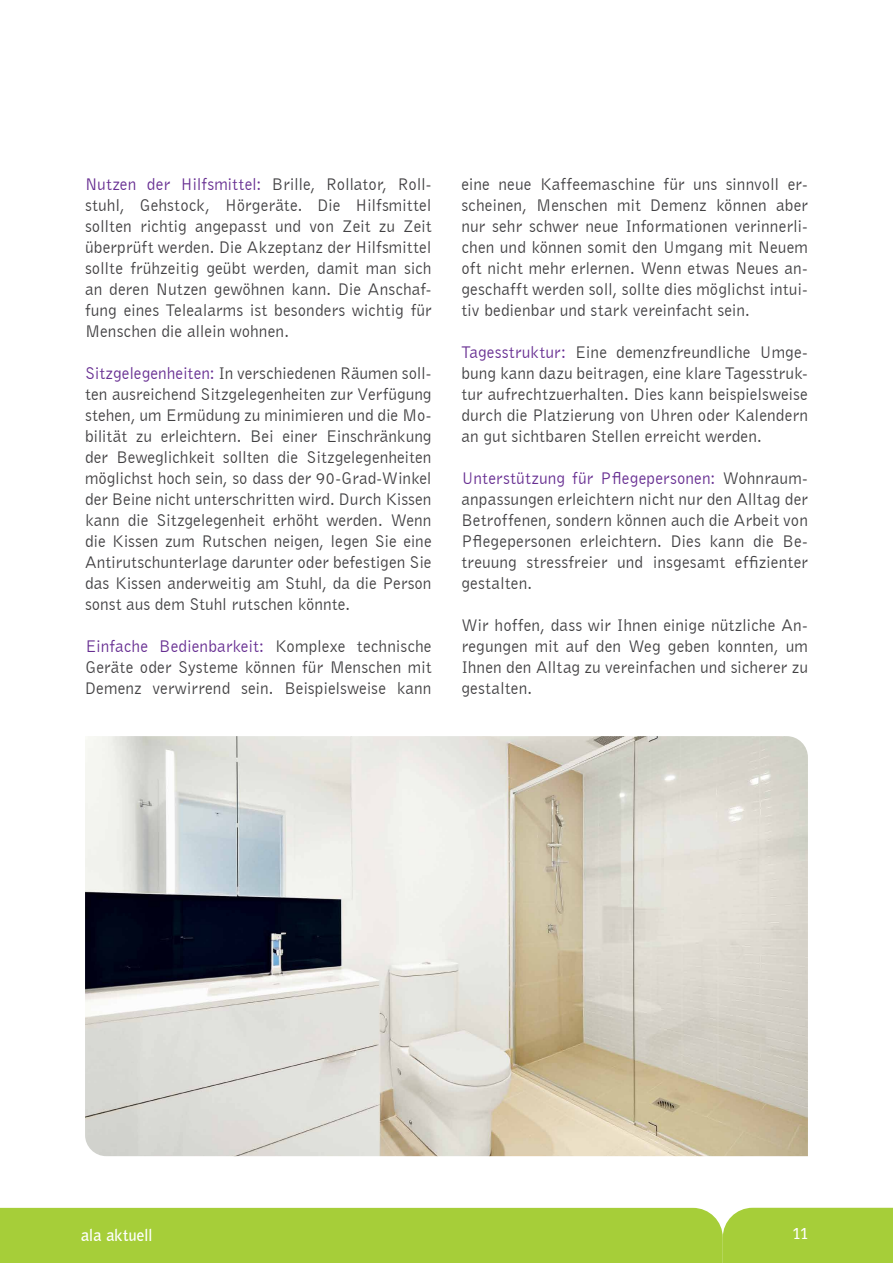
<style>
.page{position:relative;width:893px;height:1263px;background:#fff}
.page>*{position:absolute;margin:0;border:0;box-sizing:border-box;transform-origin:0 0}
.t1{font:17.25px/21px "Bell Gothic BT";letter-spacing:.005em;color:#414042;text-align:justify}
.t2{font:700 16.5px "Bell Gothic BT";color:#fff}
.t3{font:16.5px "Serifa";color:#fff}
.s1{color:#662d91}
</style>
<div class="page">
<div style="left:0;top:1208px;width:893px;height:55px;background:#a6ce39"></div>
<img style="left:85px;top:736px;width:723px;height:420px">
<p class="t1" style="left:85px;top:173px;width:348px"><span class="s1">Nutzen der Hilfsmittel:</span> Brille, Rollator, Roll&shy;stuhl, Gehstock, Hörgeräte. Die Hilfsmittel sollten richtig angepasst und von Zeit zu Zeit überprüft werden. Die Akzeptanz der Hilfsmittel sollte frühzeitig geübt werden, damit man sich an deren Nutzen gewöhnen kann. Die Anschaf&shy;fung eines Telealarms ist besonders wichtig für Menschen die allein wohnen.</p>
<p class="t1" style="left:85px;top:362px;width:348px"><span class="s1">Sitzgelegenheiten:</span> In verschiedenen Räumen soll&shy;ten ausreichend Sitzgelegenheiten zur Verfügung stehen, um Ermüdung zu minimieren und die Mo&shy;bilität zu erleichtern. Bei einer Einschränkung der Beweglichkeit sollten die Sitzgelegenheiten möglichst hoch sein, so dass der 90-Grad-Winkel der Beine nicht unterschritten wird. Durch Kissen kann die Sitzgelegenheit erhöht werden. Wenn die Kissen zum Rutschen neigen, legen Sie eine Antirutschunterlage darunter oder befestigen Sie das Kissen anderweitig am Stuhl, da die Person sonst aus dem Stuhl rutschen könnte.</p>
<p class="t1" style="left:85px;top:635px;width:348px"><span class="s1">Einfache Bedienbarkeit:</span> Komplexe technische Geräte oder Systeme können für Menschen mit Demenz verwirrend sein. Beispielsweise kann</p>
<p class="t1" style="left:461px;top:173px;width:348px">eine neue Kaffeemaschine für uns sinnvoll er&shy;scheinen, Menschen mit Demenz können aber nur sehr schwer neue Informationen verinnerli&shy;chen und können somit den Umgang mit Neuem oft nicht mehr erlernen. Wenn etwas Neues an&shy;geschafft werden soll, sollte dies möglichst intui&shy;tiv bedienbar und stark vereinfacht sein.</p>
<p class="t1" style="left:461px;top:341px;width:348px"><span class="s1">Tagesstruktur:</span> Eine demenzfreundliche Umge&shy;bung kann dazu beitragen, eine klare Tagesstruk&shy;tur aufrechtzuerhalten. Dies kann beispielsweise durch die Platzierung von Uhren oder Kalendern an gut sichtbaren Stellen erreicht werden.</p>
<p class="t1" style="left:461px;top:467px;width:348px"><span class="s1">Unterstützung für Pflegepersonen:</span> Wohnraum&shy;anpassungen erleichtern nicht nur den Alltag der Betroffenen, sondern können auch die Arbeit von Pflegepersonen erleichtern. Dies kann die Be&shy;treuung stressfreier und insgesamt effizienter gestalten.</p>
<p class="t1" style="left:461px;top:614px;width:348px">Wir hoffen, dass wir Ihnen einige nützliche An&shy;regungen mit auf den Weg geben konnten, um Ihnen den Alltag zu vereinfachen und sicherer zu gestalten.</p>
<p class="t2" style="left:81px;top:1224px;width:73px">ala aktuell</p>
<p class="t3" style="left:792px;top:1225px;width:18px">11</p>
</div>
